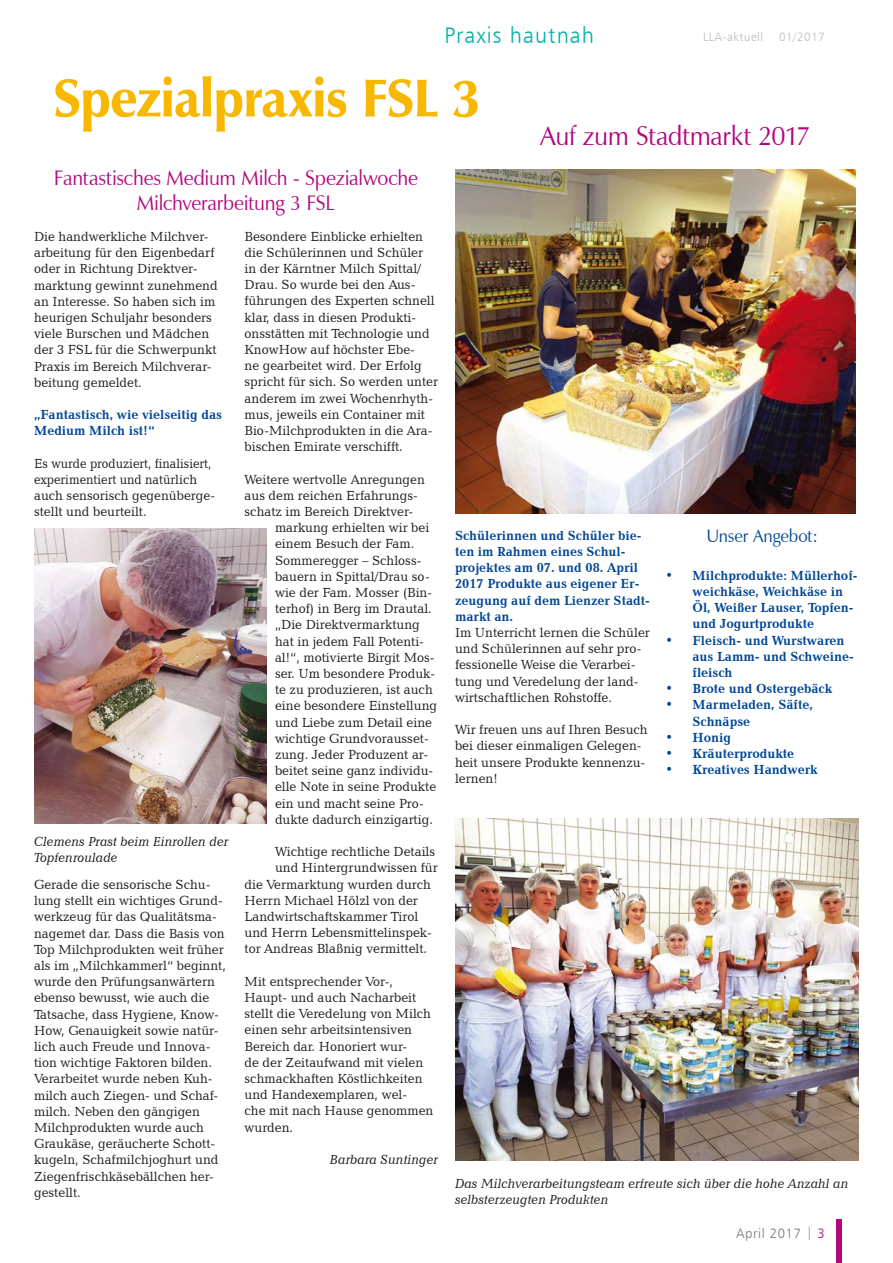
<style>
.page{position:relative;width:893px;height:1263px;background:#fff}
.page>*{position:absolute;margin:0;border:0;box-sizing:border-box;transform-origin:0 0}
.t1{font:900 54px "Zapf Humanist 601 BT";letter-spacing:-.02em;color:#f9b800;scale:.95 1}
.t2{font:27px "Zapf Humanist 601 BT";letter-spacing:-.015em;color:#b3057e;scale:.95 1}
.t3{font:22.5px "Humanist 777 BT Light B";letter-spacing:.05em;color:#00aea7}
.t4{font:21px/25.2px "Zapf Humanist 601 BT";letter-spacing:-.01em;color:#b3057e;text-align:center;scale:.95 1}
.t5{font:18px "Zapf Humanist 601 BT";letter-spacing:-.01em;color:#004796;scale:.95 1}
.t6{font:13.5px/16.2px "Candida BT";color:#1a1b1f;scale:.95 1}
.t7{font:700 13.5px/16.2px "Candida BT";color:#004796;scale:.95 1}
.t8{font:italic 13.5px/16.2px "Candida BT";color:#1a1b1f;scale:.95 1}
.t9{font:13.5px/16.2px "Candida BT";color:#1a1b1f;scale:.9 1}
.t10{font:13.5px "Humanist 777 BT Light B";letter-spacing:.05em;color:#757277}
.t11{font:12px "Humanist 777 BT Light B";letter-spacing:.05em;color:#b9bbbd}
.s1{color:#b3057e}
</style>
<div class="page">
<div style="left:837px;top:1219px;width:5px;height:44px;background:#b3057e"></div>
<img style="left:34px;top:528px;width:233px;height:295px">
<img style="left:455px;top:819px;width:404px;height:342px">
<img style="left:455px;top:169px;width:401px;height:344px">
<h3 class="t3" style="left:444px;top:21px;width:151px">Praxis hautnah</h3>
<p class="t11" style="left:703px;top:30px;width:61px">LLA-aktuell</p>
<p class="t11" style="left:779px;top:30px;width:47px">01/2017</p>
<h1 class="t1" style="left:53px;top:65px;width:451px">Spezialpraxis FSL 3</h1>
<h2 class="t2" style="left:540px;top:119px;width:286px">Auf zum Stadtmarkt 2017</h2>
<h3 class="t4" style="left:54px;top:165px;width:385px">Fantastisches Medium Milch - Spezialwoche<br>Milchverarbeitung 3 FSL</h3>
<p class="t6" style="left:245px;top:228px;width:205px">Besondere Einblicke erhielten die Schülerinnen und Schüler in der Kärntner Milch Spittal/<br>Drau. So wurde bei den Aus&shy;führungen des Experten schnell klar, dass in diesen Produkti&shy;onsstätten mit Technologie und<br>KnowHow auf höchster Ebe-<br>ne gearbeitet wird. Der Erfolg spricht für sich. So werden unter anderem im zwei Wochenrhyth&shy;mus, jeweils ein Container mit<br>Bio-Milchprodukten in die Ara&shy;bischen Emirate verschifft.</p>
<p class="t6" style="left:245px;top:471px;width:191px">Weitere wertvolle Anregungen</p>
<p class="t6" style="left:245px;top:487px;width:184px">aus dem reichen Erfahrungs-</p>
<p class="t6" style="left:245px;top:503px;width:179px">schatz im Bereich Direktver-</p>
<p class="t6" style="left:275px;top:519px;width:164px">markung erhielten wir bei</p>
<p class="t6" style="left:275px;top:535px;width:148px">einem Besuch der Fam.</p>
<p class="t6" style="left:275px;top:552px;width:156px">Sommeregger – Schloss-</p>
<p class="t6" style="left:275px;top:568px;width:164px">bauern in Spittal/Drau so-</p>
<p class="t6" style="left:275px;top:584px;width:167px">wie der Fam. Mosser (Bin-</p>
<p class="t6" style="left:275px;top:600px;width:167px">terhof) in Berg im Drautal.</p>
<p class="t6" style="left:275px;top:616px;width:154px">„Die Direktvermarktung</p>
<p class="t6" style="left:275px;top:633px;width:158px">hat in jedem Fall Potenti-</p>
<p class="t6" style="left:275px;top:649px;width:170px">al!“, motivierte Birgit Mos-</p>
<p class="t6" style="left:275px;top:665px;width:170px">ser. Um besondere Produk-</p>
<p class="t6" style="left:275px;top:681px;width:168px">te zu produzieren, ist auch</p>
<p class="t6" style="left:275px;top:697px;width:172px">eine besondere Einstellung</p>
<p class="t6" style="left:275px;top:714px;width:167px">und Liebe zum Detail eine</p>
<p class="t6" style="left:275px;top:730px;width:163px">wichtige Grundvorausset-</p>
<p class="t6" style="left:275px;top:746px;width:163px">zung. Jeder Produzent ar-</p>
<p class="t6" style="left:275px;top:762px;width:168px">beitet seine ganz individu-</p>
<p class="t6" style="left:275px;top:778px;width:171px">elle Note in seine Produkte</p>
<p class="t6" style="left:275px;top:795px;width:158px">ein und macht seine Pro-</p>
<p class="t6" style="left:275px;top:811px;width:168px">dukte dadurch einzigartig.</p>
<p class="t6" style="left:275px;top:843px;width:170px">Wichtige rechtliche Details</p>
<p class="t6" style="left:275px;top:859px;width:173px">und Hintergrundwissen für</p>
<p class="t6" style="left:245px;top:876px;width:198px">die Vermarktung wurden durch</p>
<p class="t6" style="left:245px;top:892px;width:184px">Herrn Michael Hölzl von der</p>
<p class="t6" style="left:245px;top:908px;width:184px">Landwirtschaftskammer Tirol</p>
<p class="t6" style="left:245px;top:924px;width:199px">und Herrn Lebensmittelinspek-</p>
<p class="t6" style="left:245px;top:940px;width:194px">tor Andreas Blaßnig vermittelt.</p>
<p class="t6" style="left:245px;top:973px;width:200px">Mit entsprechender Vor-,<br>Haupt- und auch Nacharbeit stellt die Veredelung von Milch einen sehr arbeitsintensiven<br>Bereich dar. Honoriert wur-<br>de der Zeitaufwand mit vielen schmackhaften Köstlichkeiten und Handexemplaren, wel-<br>che mit nach Hause genommen wurden.</p>
<p class="t8" style="left:330px;top:1151px;width:115px">Barbara Suntinger</p>
<p class="t6" style="left:34px;top:228px;width:195px">Die handwerkliche Milchver&shy;arbeitung für den Eigenbedarf oder in Richtung Direktver&shy;marktung gewinnt zunehmend an Interesse. So haben sich im heurigen Schuljahr besonders viele Burschen und Mädchen der 3 FSL für die Schwerpunkt<br>Praxis im Bereich Milchverar&shy;beitung gemeldet.</p>
<p class="t7" style="left:34px;top:406px;width:199px">„Fantastisch, wie vielseitig das<br>Medium Milch ist!“</p>
<p class="t9" style="left:34px;top:455px;width:203px">Es wurde produziert, finalisiert, experimentiert und natürlich auch sensorisch gegenüberge&shy;stellt und beurteilt.</p>
<p class="t8" style="left:34px;top:833px;width:206px">Clemens Prast beim Einrollen der<br>Topfenroulade</p>
<p class="t6" style="left:34px;top:876px;width:204px">Gerade die sensorische Schu&shy;lung stellt ein wichtiges Grund&shy;werkzeug für das Qualitätsma&shy;nagemet dar. Dass die Basis von<br>Top Milchprodukten weit früher als im „Milchkammerl“ beginnt, wurde den Prüfungsanwärtern ebenso bewusst, wie auch die<br>Tatsache, dass Hygiene, Know-<br>How, Genauigkeit sowie natür&shy;lich auch Freude und Innova&shy;tion wichtige Faktoren bilden.<br>Verarbeitet wurde neben Kuh&shy;milch auch Ziegen- und Schaf&shy;milch. Neben den gängigen<br>Milchprodukten wurde auch<br>Graukäse, geräucherte Schott&shy;kugeln, Schafmilchjoghurt und<br>Ziegenfrischkäsebällchen her&shy;gestellt.</p>
<p class="t7" style="left:455px;top:527px;width:207px">Schülerinnen und Schüler bie&shy;ten im Rahmen eines Schul&shy;projektes am 07. und 08. April<br>2017 Produkte aus eigener Er&shy;zeugung auf dem Lienzer Stadt&shy;markt an.</p>
<p class="t6" style="left:455px;top:624px;width:207px">Im Unterricht lernen die Schüler und Schülerinnen auf sehr pro&shy;fessionelle Weise die Verarbei&shy;tung und Veredelung der land&shy;wirtschaftlichen Rohstoffe.</p>
<p class="t6" style="left:455px;top:721px;width:204px">Wir freuen uns auf Ihren Besuch bei dieser einmaligen Gelegen&shy;heit unsere Produkte kennenzu&shy;lernen!</p>
<h3 class="t5" style="left:707px;top:525px;width:119px">Unser Angebot:</h3>
<p class="t7" style="left:692px;top:567px;width:175px;text-indent:-27px">• Milchprodukte: Müllerhof&shy;weichkäse, Weichkäse in<br>Öl, Weißer Lauser, Topfen&shy;und Jogurtprodukte</p>
<p class="t7" style="left:692px;top:632px;width:171px;text-indent:-27px">• Fleisch- und Wurstwaren aus Lamm- und Schweine&shy;fleisch</p>
<p class="t7" style="left:665px;top:680px;width:177px">• Brote und Ostergebäck</p>
<p class="t7" style="left:692px;top:696px;width:128px;text-indent:-27px">• Marmeladen, Säfte,<br>Schnäpse</p>
<p class="t7" style="left:665px;top:729px;width:71px">• Honig</p>
<p class="t7" style="left:665px;top:745px;width:137px">• Kräuterprodukte</p>
<p class="t7" style="left:665px;top:761px;width:162px">• Kreatives Handwerk</p>
<p class="t8" style="left:455px;top:1175px;width:416px">Das Milchverarbeitungsteam erfreute sich über die hohe Anzahl an selbsterzeugten Produkten</p>
<p class="t10" style="left:736px;top:1225px;width:90px">April 2017 | <span class="s1">3</span></p>
</div>
